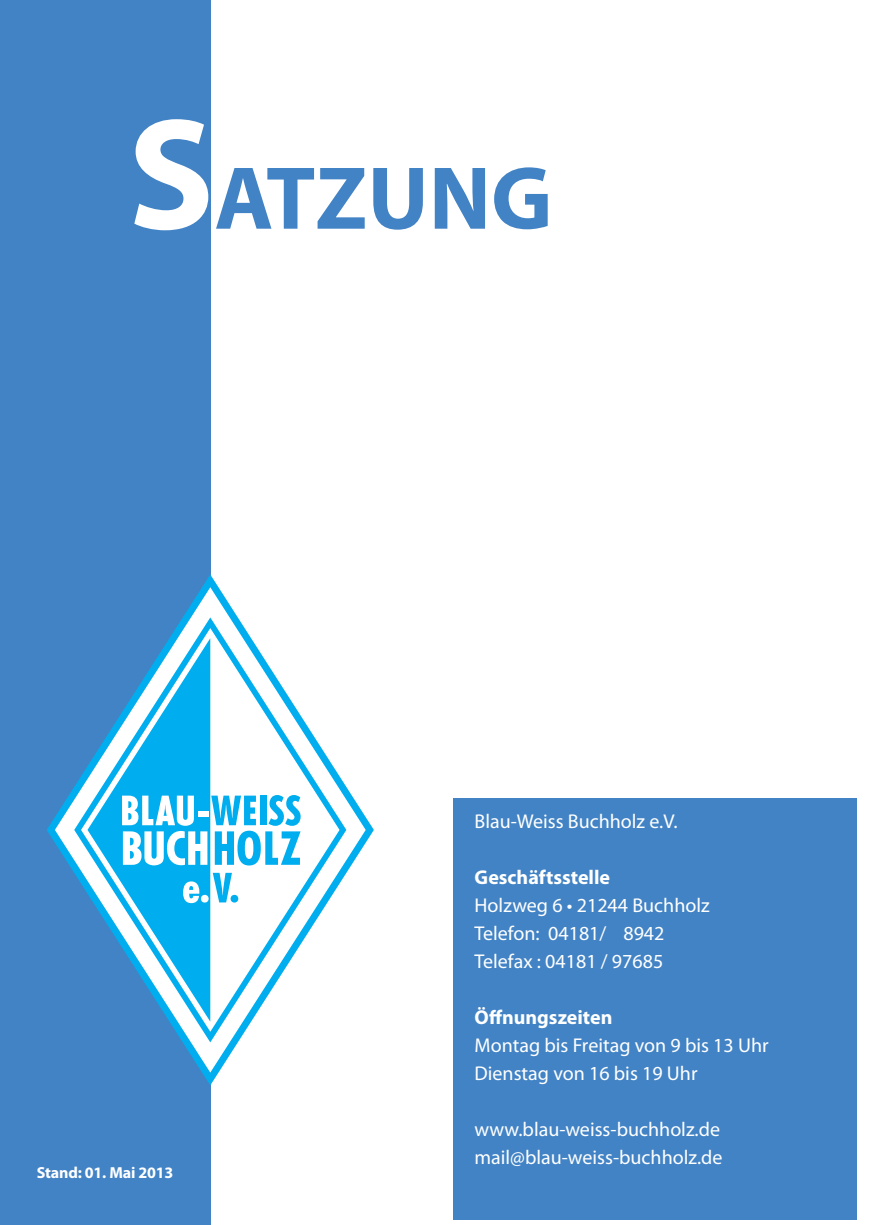
<style>
.page{position:relative;width:874px;height:1225px;background:#fff}
.page>*{position:absolute;margin:0;border:0;box-sizing:border-box;transform-origin:0 0}
.t1{font:700 90px "Myriad Pro";color:#4283c5}
.t2{font:20px/28px "Myriad Pro";color:#fff}
.t3{font:700 20px "Myriad Pro";color:#fff}
.t4{font:700 16px "Myriad Pro";letter-spacing:-.01em;color:#fff}
.s1{font-size:160px;color:#fff}
</style>
<div class="page">
<div style="left:0;top:0;width:210px;height:1225px;background:#4283c5"></div>
<svg style="left:55px;top:587px;width:310px;height:485px"></svg>
<svg style="left:74px;top:617px;width:272px;height:425px"></svg>
<svg style="left:81px;top:628px;width:258px;height:403px"></svg>
<svg style="left:87px;top:638px;width:123px;height:383px;fill:#00aeef"></svg>
<svg style="left:122px;top:795px;width:178px;height:70px"></svg>
<svg style="left:183px;top:881px;width:16px;height:22px"></svg>
<div style="left:201px;top:895px;width:7px;height:7px;background:#fff;border-radius:50%"></div>
<svg style="left:213px;top:873px;width:19px;height:29px"></svg>
<div style="left:230px;top:895px;width:8px;height:7px;background:#00aeef;border-radius:50%"></div>
<div style="left:453px;top:798px;width:403px;height:421px;background:#4283c5"></div>
<h1 class="t1" style="left:128px;top:140px;width:426px"><span class="s1">S</span>ATZUNG</h1>
<p class="t4" style="left:37px;top:1162px;width:138px">Stand: 01. Mai 2013</p>
<p class="t2" style="left:474px;top:807px;width:204px">Blau-Weiss Buchholz e.V.</p>
<p class="t3" style="left:474px;top:864px;width:137px">Geschäftsstelle</p>
<p class="t2" style="left:474px;top:891px;width:236px">Holzweg 6 • 21244 Buchholz<br>Telefon: 04181/ 8942<br>Telefax : 04181 / 97685</p>
<p class="t3" style="left:474px;top:1004px;width:139px">Öffnungszeiten</p>
<p class="t2" style="left:474px;top:1031px;width:295px">Montag bis Freitag von 9 bis 13 Uhr<br>Dienstag von 16 bis 19 Uhr</p>
<p class="t2" style="left:474px;top:1115px;width:249px">www.blau-weiss-buchholz.de mail@blau-weiss-buchholz.de</p>
</div>
